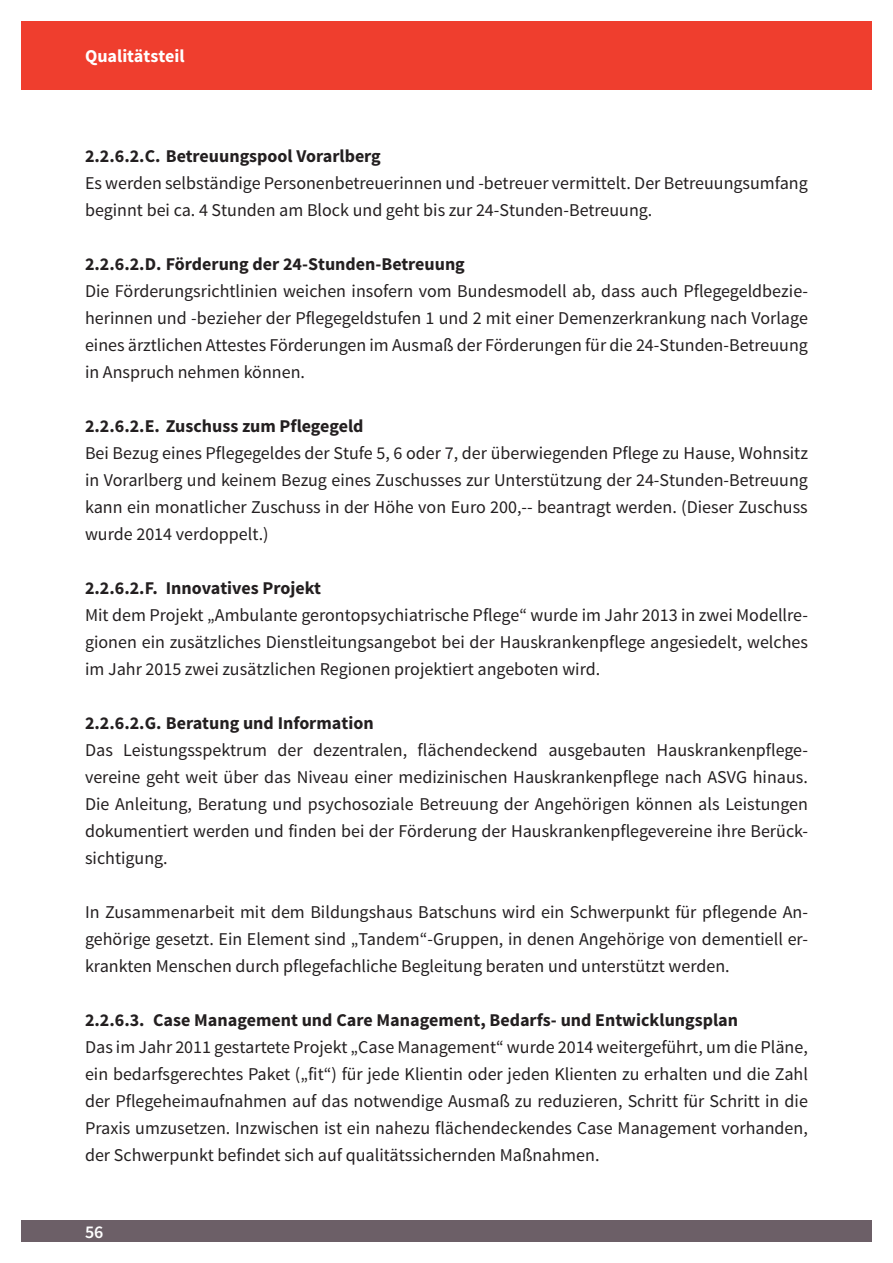
<style>
.page{position:relative;width:893px;height:1263px;background:#fff}
.page>*{position:absolute;margin:0;border:0;box-sizing:border-box;transform-origin:0 0}
.Fließtext{font:18px/27px "Source Sans Pro";color:#231f20;text-align:justify}
.t1{font:700 18px "Source Sans Pro";color:#231f20}
.t2{font:700 18px "Source Sans Pro";color:#fff}
.t3{font:600 18px "Source Sans Pro";color:#fff}
</style>
<div class="page">
<div style="left:21px;top:21px;width:851px;height:68px;background:#ef3e2e"></div>
<div style="left:21px;top:1220px;width:851px;height:22px;background:#6c5f67"></div>
<p class="t2" style="left:85px;top:44px;width:101px">Qualitätsteil</p>
<p class="t1" style="left:85px;top:144px;width:297px">2.2.6.2.C. Betreuungspool Vorarlberg</p>
<p class="Fließtext" style="left:85px;top:170px;width:724px">Es werden selbständige Personenbetreuerinnen und -betreuer vermittelt. Der Betreuungsumfang beginnt bei ca. 4 Stunden am Block und geht bis zur 24-Stunden-Betreuung.</p>
<p class="t1" style="left:85px;top:252px;width:381px">2.2.6.2.D. Förderung der 24-Stunden-Betreuung</p>
<p class="Fließtext" style="left:85px;top:278px;width:724px">Die Förderungsrichtlinien weichen insofern vom Bundesmodell ab, dass auch Pflegegeldbezie&shy;herinnen und -bezieher der Pflegegeldstufen 1 und 2 mit einer Demenzerkrankung nach Vorlage eines ärztlichen Attestes Förderungen im Ausmaß der Förderungen für die 24-Stunden-Betreuung in Anspruch nehmen können.</p>
<p class="t1" style="left:85px;top:414px;width:280px">2.2.6.2.E. Zuschuss zum Pflegegeld</p>
<p class="Fließtext" style="left:85px;top:440px;width:724px">Bei Bezug eines Pflegegeldes der Stufe 5, 6 oder 7, der überwiegenden Pflege zu Hause, Wohnsitz in Vorarlberg und keinem Bezug eines Zuschusses zur Unterstützung der 24-Stunden-Betreuung kann ein monatlicher Zuschuss in der Höhe von Euro 200,-- beantragt werden. (Dieser Zuschuss wurde 2014 verdoppelt.)</p>
<p class="t1" style="left:85px;top:576px;width:238px">2.2.6.2.F. Innovatives Projekt</p>
<p class="Fließtext" style="left:85px;top:602px;width:724px">Mit dem Projekt „Ambulante gerontopsychiatrische Pflege“ wurde im Jahr 2013 in zwei Modellre&shy;gionen ein zusätzliches Dienstleitungsangebot bei der Hauskrankenpflege angesiedelt, welches im Jahr 2015 zwei zusätzlichen Regionen projektiert angeboten wird.</p>
<p class="t1" style="left:85px;top:711px;width:290px">2.2.6.2.G. Beratung und Information</p>
<p class="Fließtext" style="left:85px;top:737px;width:724px">Das Leistungsspektrum der dezentralen, flächendeckend ausgebauten Hauskrankenpflege&shy;vereine geht weit über das Niveau einer medizinischen Hauskrankenpflege nach ASVG hinaus.<br>Die Anleitung, Beratung und psychosoziale Betreuung der Angehörigen können als Leistungen dokumentiert werden und finden bei der Förderung der Hauskrankenpflegevereine ihre Berück&shy;sichtigung.</p>
<p class="Fließtext" style="left:85px;top:899px;width:724px">In Zusammenarbeit mit dem Bildungshaus Batschuns wird ein Schwerpunkt für pflegende An&shy;gehörige gesetzt. Ein Element sind „Tandem“-Gruppen, in denen Angehörige von dementiell er&shy;krankten Menschen durch pflegefachliche Begleitung beraten und unterstützt werden.</p>
<p class="t1" style="left:85px;top:1008px;width:655px">2.2.6.3. Case Management und Care Management, Bedarfs- und Entwicklungsplan</p>
<p class="Fließtext" style="left:85px;top:1034px;width:724px">Das im Jahr 2011 gestartete Projekt „Case Management“ wurde 2014 weitergeführt, um die Pläne, ein bedarfsgerechtes Paket („fit“) für jede Klientin oder jeden Klienten zu erhalten und die Zahl der Pflegeheimaufnahmen auf das notwendige Ausmaß zu reduzieren, Schritt für Schritt in die Praxis umzusetzen. Inzwischen ist ein nahezu flächendeckendes Case Management vorhanden, der Schwerpunkt befindet sich auf qualitätssichernden Maßnahmen.</p>
<p class="t3" style="left:85px;top:1220px;width:20px">56</p>
</div>
